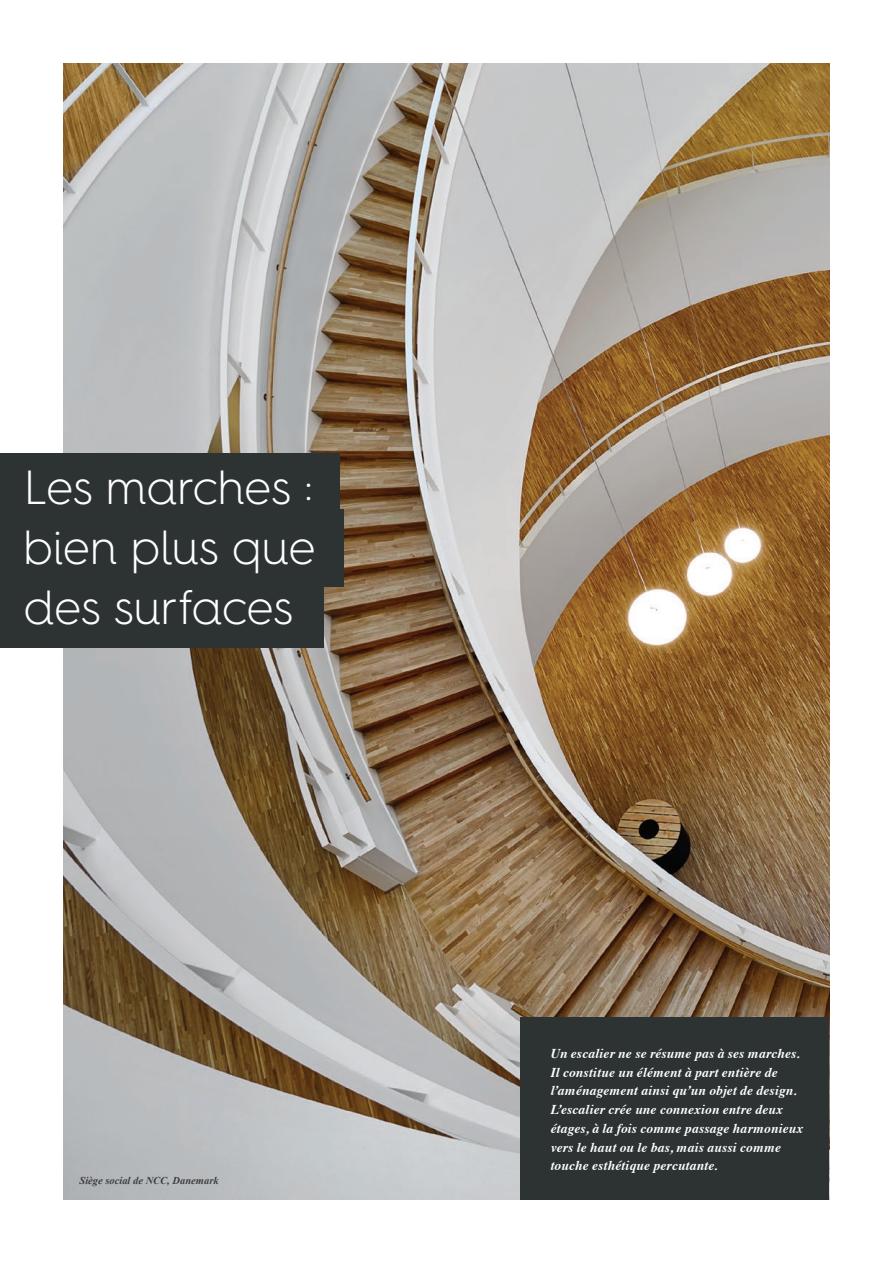
<style>
.page{position:relative;width:893px;height:1263px;background:#fff}
.page>*{position:absolute;margin:0;border:0;box-sizing:border-box;transform-origin:0 0}
.t1{font:300 48px/60px "Hurme Geometric Sans 4";letter-spacing:-.025em;color:#fff;text-align:justify}
.t2{font:italic 700 13.5px/18.8px "Times";letter-spacing:.015em;color:#fff}
.t3{font:italic 700 10.5px "Times New Roman";color:#3e3e3f}
</style>
<div class="page">
<img style="left:64px;top:64px;width:765px;height:1135px">
<div style="left:0;top:453px;width:340px;height:78px;background:#2d3333"></div>
<div style="left:0;top:509px;width:344px;height:77px;background:#2d3333"></div>
<div style="left:0;top:570px;width:323px;height:78px;background:#2d3333"></div>
<div style="left:520px;top:1018px;width:309px;height:182px;background:#2d3333"></div>
<h1 class="t1" style="left:23px;top:456px;width:294px">Les marches : bien plus que des surfaces</h1>
<p class="t3" style="left:80px;top:1173px;width:141px">Siège social de NCC, Danemark</p>
<p class="t2" style="left:551px;top:1043px;width:254px">Un escalier ne se résume pas à ses marches.<br>Il constitue un élément à part entière de l’aménagement ainsi qu’un objet de design.<br>L’escalier crée une connexion entre deux étages, à la fois comme passage harmonieux vers le haut ou le bas, mais aussi comme touche esthétique percutante.</p>
</div>
